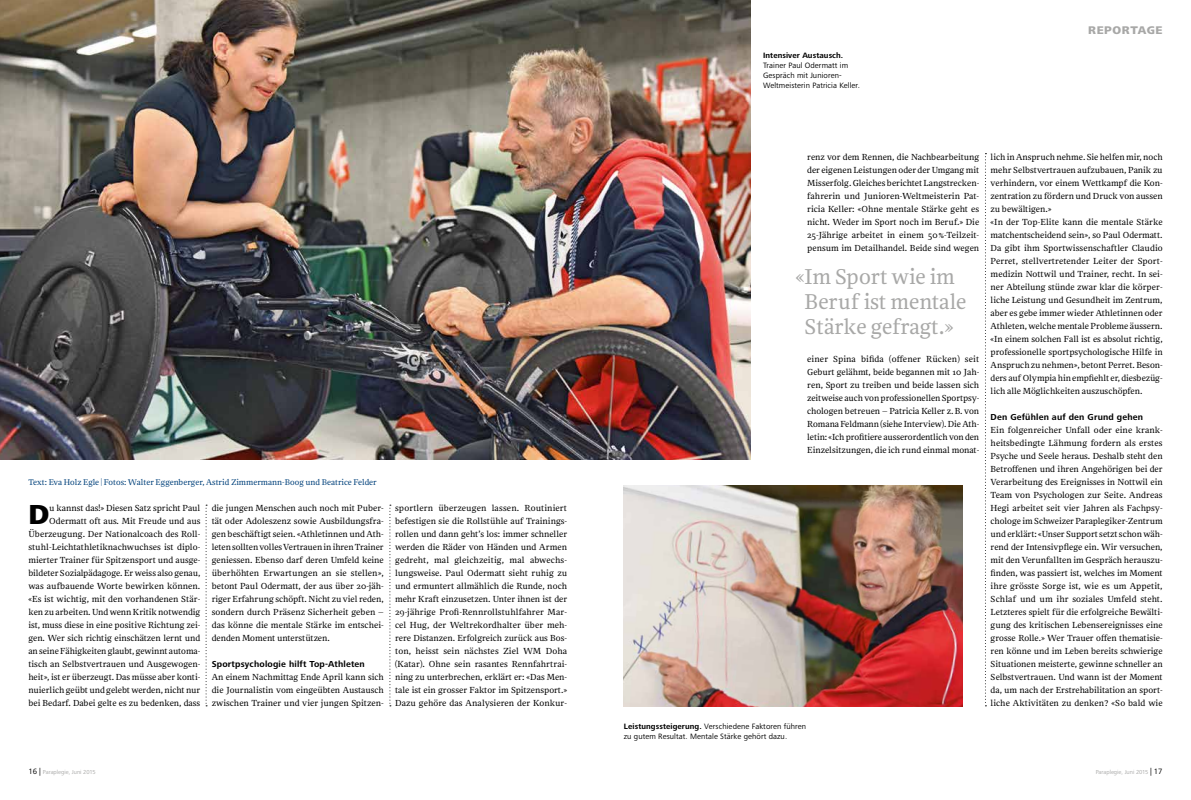
<style>
.page{position:relative;width:1191px;height:800px;background:#fff}
.page>*{position:absolute;margin:0;border:0;box-sizing:border-box;transform-origin:0 0}
.t1{font:800 28.5px "Frutiger Next Pro";color:#000}
.t2{font:22px/25px "NN Rekja";letter-spacing:-.005em;color:#a8a8a7;text-align:center}
.t3{font:800 11.5px "Frutiger Next Pro";letter-spacing:.05em;color:#a8a8a7}
.t4{font:9px/13px "NN Rekja";color:#000;text-align:justify}
.t5{font:700 9px "Frutiger Next Pro";letter-spacing:.02em;color:#000}
.t6{font:8.5px "NN Rekja";color:#00417b}
.t7{font:8px/10px "Frutiger Next Pro";letter-spacing:.01em;color:#000}
.t8{font:700 8px "Frutiger Next Pro";letter-spacing:.01em;color:#000}
.t9{font:6px "Frutiger Next Pro";color:#a8a8a7}
.s1{font-weight:700}
.s2{font-size:8px;color:#000}
</style>
<div class="page">
<img style="left:624px;top:485px;width:338px;height:221px">
<img style="left:0;top:0;width:750px;height:459px">
<svg style="left:206px;top:504px;width:1px;height:202px"></svg>
<svg style="left:389px;top:504px;width:2px;height:202px"></svg>
<svg style="left:985px;top:153px;width:1px;height:553px"></svg>
<p class="t6" style="left:28px;top:477px;width:350px">Text: Eva Holz Egle | Fotos: Walter Eggenberger, Astrid Zimmermann-Boog und Beatrice Felder</p>
<p class="t4" style="left:28px;top:501px;width:174px;text-align:right">u kannst das!» Diesen Satz spricht Paul Odermatt oft aus. Mit Freude und aus Überzeugung. Der Nationalcoach des Roll&shy;stuhl-Leichtathletiknachwuchses ist diplo&shy;mierter Trainer für Spitzensport und ausge&shy;bildeter Sozialpädagoge. Er weiss also genau, was aufbauende Worte bewirken können. «Es ist wichtig, mit den vorhandenen Stär&shy;ken zu arbeiten. Und wenn Kritik notwendig ist, muss diese in eine positive Richtung zei&shy;gen. Wer sich richtig einschätzen lernt und an seine Fähigkeiten glaubt, gewinnt automa&shy;tisch an Selbstvertrauen und Ausgewogen&shy;heit», ist er überzeugt. Das müsse aber konti&shy;nuierlich geübt und gelebt werden, nicht nur bei Bedarf. Dabei gelte es zu bedenken, dass</p>
<p class="t4" style="left:212px;top:501px;width:174px">die jungen Menschen auch noch mit Puber&shy;tät oder Adoleszenz sowie Ausbildungsfra&shy;gen beschäftigt seien. «Athletinnen und Ath&shy;leten sollten volles Vertrauen in ihren Trainer geniessen. Ebenso darf deren Umfeld keine überhöhten Erwartungen an sie stellen», betont Paul Odermatt, der aus über 20-jäh&shy;riger Erfahrung schöpft. Nicht zu viel reden, sondern durch Präsenz Sicherheit geben – das könne die mentale Stärke im entschei&shy;denden Moment unterstützen.</p>
<h1 class="t1" style="left:28px;top:498px;width:22px">D</h1>
<p class="t5" style="left:212px;top:659px;width:155px">Sportpsychologie hilft Top-Athleten</p>
<p class="t4" style="left:212px;top:670px;width:174px">An einem Nachmittag Ende April kann sich die Journalistin vom eingeübten Austausch zwischen Trainer und vier jungen Spitzen-</p>
<p class="t4" style="left:395px;top:501px;width:174px">sportlern überzeugen lassen. Routiniert befestigen sie die Rollstühle auf Trainings&shy;rollen und dann geht’s los: immer schneller werden die Räder von Händen und Armen gedreht, mal gleichzeitig, mal abwechs&shy;lungsweise. Paul Odermatt sieht ruhig zu und ermuntert allmählich die Runde, noch mehr Kraft einzusetzen. Unter ihnen ist der 29-jährige Profi-Rennrollstuhlfahrer Mar&shy;cel Hug, der Weltrekordhalter über meh&shy;rere Distanzen. Erfolgreich zurück aus Bos&shy;ton, heisst sein nächstes Ziel WM Doha (Katar). Ohne sein rasantes Rennfahrtrai&shy;ning zu unterbrechen, erklärt er: «Das Men&shy;tale ist ein grosser Faktor im Spitzensport.» Dazu gehöre das Analysieren der Konkur-</p>
<p class="t8" style="left:763px;top:51px;width:82px">Intensiver Austausch.</p>
<p class="t7" style="left:763px;top:61px;width:98px">Trainer Paul Odermatt im<br>Gespräch mit Junioren-<br>Weltmeisterin Patricia Keller.</p>
<p class="t3" style="left:1088px;top:23px;width:76px">REPORTAGE</p>
<p class="t4" style="left:807px;top:150px;width:173px">renz vor dem Rennen, die Nachbearbeitung der eigenen Leistungen oder der Umgang mit Misserfolg. Gleiches berichtet Langstrecken&shy;fahrerin und Junioren-Weltmeisterin Pat&shy;ricia Keller: «Ohne mentale Stärke geht es nicht. Weder im Sport noch im Beruf.» Die 25-Jährige arbeitet in einem 50%-Teilzeit&shy;pensum im Detailhandel. Beide sind wegen</p>
<h2 class="t2" style="left:796px;top:263px;width:172px">«Im Sport wie im<br>Beruf ist mentale<br>Stärke gefragt.»</h2>
<p class="t4" style="left:807px;top:352px;width:173px">einer Spina bifida (offener Rücken) seit Geburt gelähmt, beide begannen mit 10 Jah&shy;ren, Sport zu treiben und beide lassen sich zeitweise auch von professionellen Sportpsy&shy;chologen betreuen – Patricia Keller z.B. von Romana Feldmann (siehe Interview). Die Ath&shy;letin: «Ich profitiere ausserordentlich von den Einzelsitzungen, die ich rund einmal monat-</p>
<p class="t7" style="left:624px;top:721px;width:184px"><span class="s1">Leistungssteigerung.</span> Verschiedene Faktoren führen zu gutem Resultat. Mentale Stärke gehört dazu.</p>
<p class="t4" style="left:990px;top:150px;width:174px;text-align:left">lich in Anspruch nehme. Sie helfen mir, noch mehr Selbstvertrauen aufzubauen, Panik zu verhindern, vor einem Wettkampf die Kon&shy;zentration zu fördern und Druck von aussen zu bewältigen.»<br>«In der Top-Elite kann die mentale Stärke matchentscheidend sein», so Paul Odermatt.<br>Da gibt ihm Sportwissenschaftler Claudio Perret, stellvertretender Leiter der Sport&shy;medizin Nottwil und Trainer, recht. In sei&shy;ner Abteilung stünde zwar klar die körper&shy;liche Leistung und Gesundheit im Zentrum, aber es gebe immer wieder Athletinnen oder Athleten, welche mentale Probleme äussern. «In einem solchen Fall ist es absolut richtig, professionelle sportpsychologische Hilfe in Anspruch zu nehmen», betont Perret. Beson&shy;ders auf Olympia hin empfiehlt er, diesbezüg&shy;lich alle Möglichkeiten auszuschöpfen.</p>
<p class="t5" style="left:990px;top:412px;width:154px">Den Gefühlen auf den Grund gehen</p>
<p class="t4" style="left:990px;top:423px;width:174px">Ein folgenreicher Unfall oder eine krank&shy;heitsbedingte Lähmung fordern als erstes Psyche und Seele heraus. Deshalb steht den Betroffenen und ihren Angehörigen bei der Verarbeitung des Ereignisses in Nottwil ein Team von Psychologen zur Seite. Andreas Hegi arbeitet seit vier Jahren als Fachpsy&shy;chologe im Schweizer Paraplegiker-Zentrum und erklärt: «Unser Support setzt schon wäh&shy;rend der Intensivpflege ein. Wir versuchen, mit den Verunfallten im Gespräch herauszu&shy;finden, was passiert ist, welches im Moment ihre grösste Sorge ist, wie es um Appetit, Schlaf und um ihr soziales Umfeld steht.<br>Letzteres spielt für die erfolgreiche Bewälti&shy;gung des kritischen Lebensereignisses eine grosse Rolle.» Wer Trauer offen thematisie&shy;ren könne und im Leben bereits schwierige Situationen meisterte, gewinne schneller an Selbstvertrauen. Und wann ist der Moment da, um nach der Erstrehabilitation an sport&shy;liche Aktivitäten zu denken? «So bald wie</p>
<p class="t9" style="left:28px;top:768px;width:69px"><span class="s2">16 |</span> Paraplegie, Juni 2015</p>
<p class="t9" style="left:1095px;top:768px;width:68px">Paraplegie, Juni 2015 <span class="s2">| 17</span></p>
</div>
